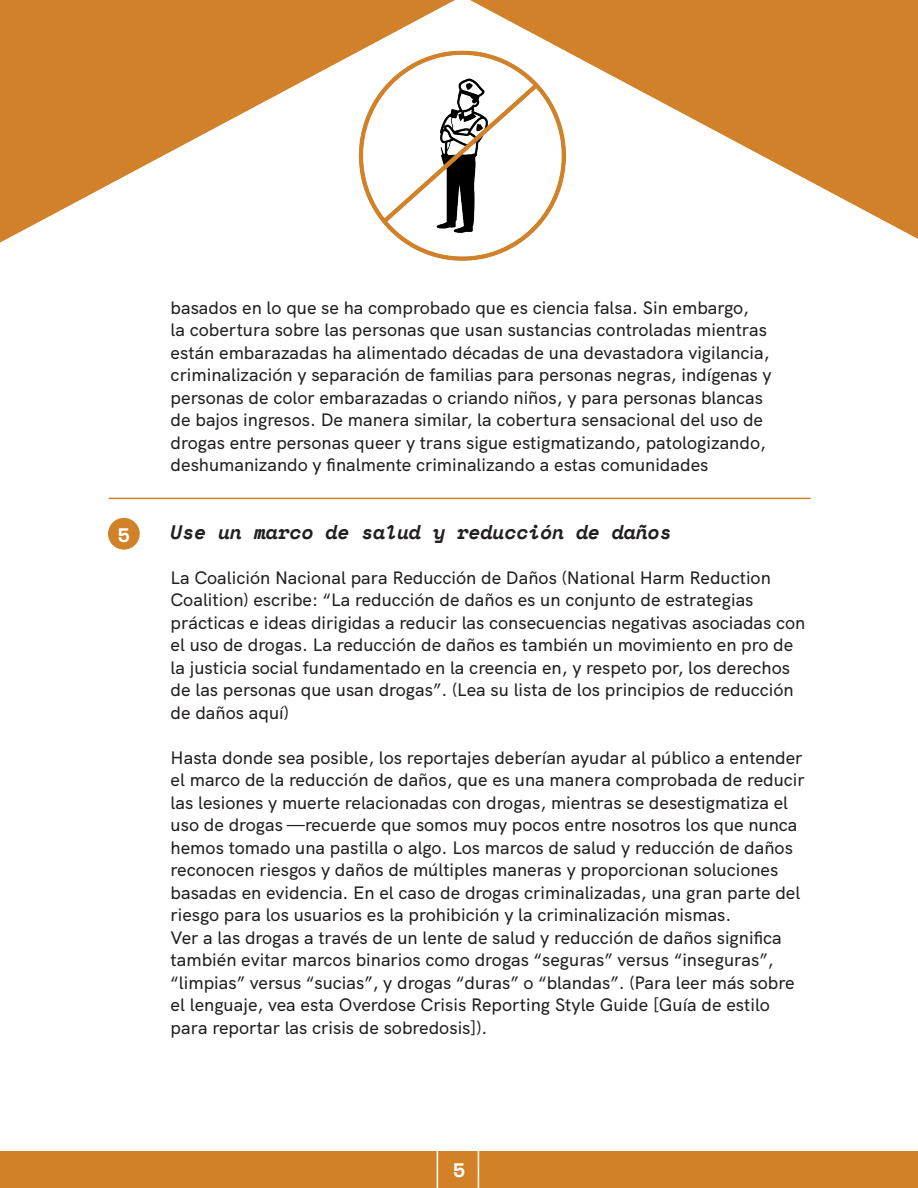
<style>
.page{position:relative;width:918px;height:1188px;background:#fff}
.page>*{position:absolute;margin:0;border:0;box-sizing:border-box;transform-origin:0 0}
.t1{font:italic 700 19.5px "Space Mono";color:#231f20}
.t2{font:700 19.5px "Space Mono";color:#fff}
.t3{font:500 18px/22.5px "HK Grotesk";color:#231f20}
</style>
<div class="page">
<div style="left:0;top:1151px;width:918px;height:37px;background:#d18229"></div>
<svg style="left:437px;top:1151px;width:42px;height:37px"></svg>
<img style="left:0;top:0;width:918px;height:261px">
<div style="left:108px;top:518px;width:32px;height:32px;background:#d18229;border-radius:50%"></div>
<hr style="left:109px;top:498px;width:702px;height:1px;background:#d18229">
<p class="t2" style="left:118px;top:520px;width:13px">5</p>
<p class="t3" style="left:171px;top:295px;width:603px">basados en lo que se ha comprobado que es ciencia falsa. Sin embargo,<br>la cobertura sobre las personas que usan sustancias controladas mientras están embarazadas ha alimentado décadas de una devastadora vigilancia, criminalización y separación de familias para personas negras, indígenas y personas de color embarazadas o criando niños, y para personas blancas de bajos ingresos. De manera similar, la cobertura sensacional del uso de drogas entre personas queer y trans sigue estigmatizando, patologizando, deshumanizando y finalmente criminalizando a estas comunidades</p>
<p class="t1" style="left:171px;top:517px;width:503px">Use un marco de salud y reducción de daños</p>
<p class="t3" style="left:171px;top:565px;width:636px">La Coalición Nacional para Reducción de Daños (National Harm Reduction Coalition) escribe: “La reducción de daños es un conjunto de estrategias prácticas e ideas dirigidas a reducir las consecuencias negativas asociadas con el uso de drogas. La reducción de daños es también un movimiento en pro de la justicia social fundamentado en la creencia en, y respeto por, los derechos de las personas que usan drogas”. (Lea su lista de los principios de reducción de daños aquí)</p>
<p class="t3" style="left:171px;top:745px;width:636px">Hasta donde sea posible, los reportajes deberían ayudar al público a entender el marco de la reducción de daños, que es una manera comprobada de reducir las lesiones y muerte relacionadas con drogas, mientras se desestigmatiza el uso de drogas —recuerde que somos muy pocos entre nosotros los que nunca hemos tomado una pastilla o algo. Los marcos de salud y reducción de daños reconocen riesgos y daños de múltiples maneras y proporcionan soluciones basadas en evidencia. En el caso de drogas criminalizadas, una gran parte del riesgo para los usuarios es la prohibición y la criminalización mismas.</p>
<p class="t3" style="left:171px;top:925px;width:625px">Ver a las drogas a través de un lente de salud y reducción de daños significa también evitar marcos binarios como drogas “seguras” versus “inseguras”, “limpias” versus “sucias”, y drogas “duras” o “blandas”. (Para leer más sobre el lenguaje, vea esta Overdose Crisis Reporting Style Guide [Guía de estilo para reportar las crisis de sobredosis]).</p>
<p class="t2" style="left:453px;top:1155px;width:13px">5</p>
</div>
